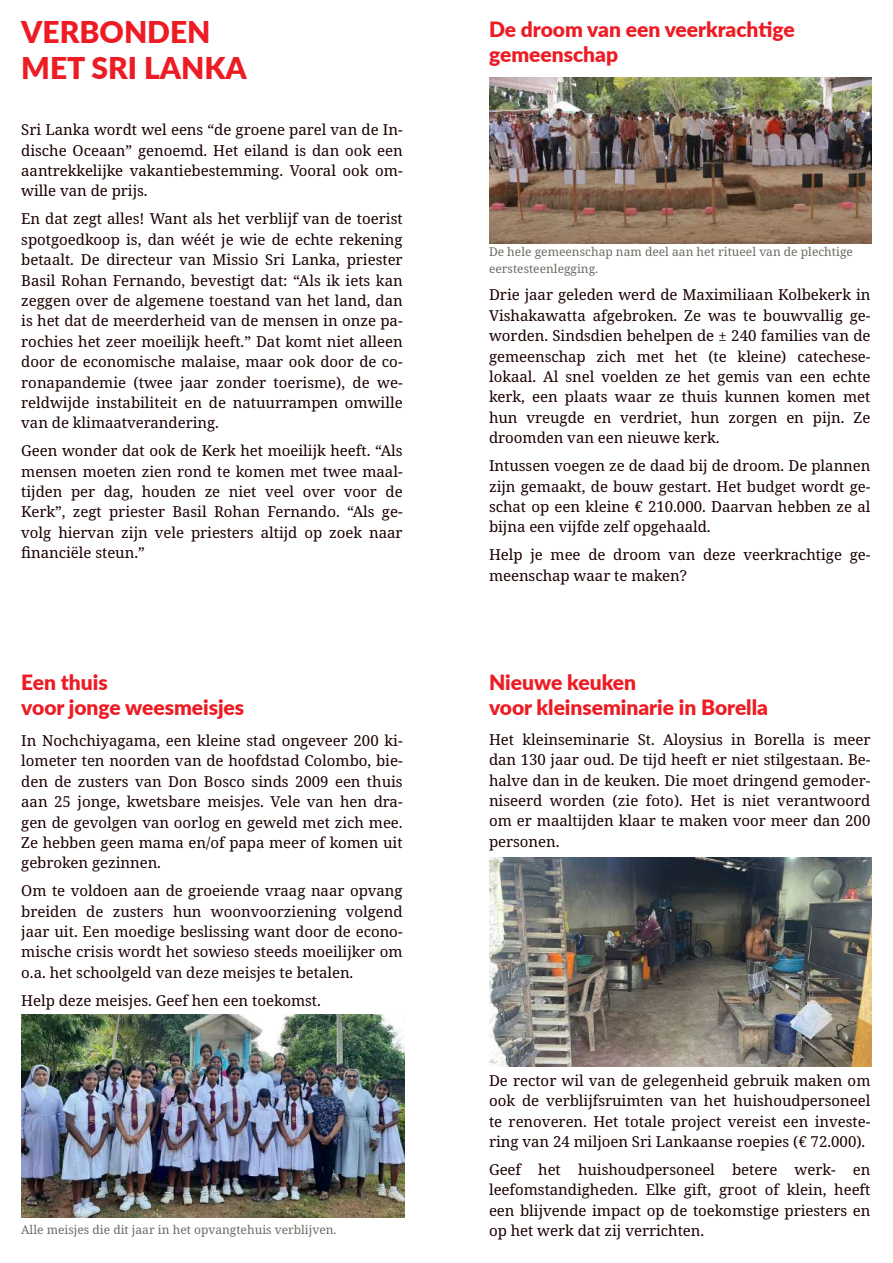
<style>
.page{position:relative;width:893px;height:1263px;background:#fff}
.page>*{position:absolute;margin:0;border:0;box-sizing:border-box;transform-origin:0 0}
.t1{font:900 30px/36px "Lato";color:#ed1c24}
.t2{font:900 21px/25.2px "Lato";letter-spacing:-.005em;color:#ed1c24}
.t3{font:15px/20.4px "Noto Serif";letter-spacing:-.005em;color:#1c0000;text-align:justify}
.t4{font:12px/16.4px "Noto Serif";color:#6a6d64}
</style>
<div class="page">
<img style="left:489px;top:78px;width:383px;height:165px">
<img style="left:21px;top:1014px;width:383px;height:203px">
<img style="left:489px;top:857px;width:383px;height:209px">
<h1 class="t1" style="left:21px;top:14px;width:227px">VERBONDEN<br>MET SRI LANKA</h1>
<p class="t3" style="left:21px;top:119px;width:383px">Sri Lanka wordt wel eens “de groene parel van de In‐ dische Oceaan” genoemd. Het eiland is dan ook een aantrekkelijke vakantiebestemming. Vooral ook om‐ wille van de prijs.</p>
<p class="t3" style="left:21px;top:208px;width:383px">En dat zegt alles! Want als het verblijf van de toerist spotgoedkoop is, dan wéét je wie de echte rekening betaalt. De directeur van Missio Sri Lanka, priester Basil Rohan Fernando, bevestigt dat: “Als ik iets kan zeggen over de algemene toestand van het land, dan is het dat de meerderheid van de mensen in onze pa‐ rochies het zeer moeilijk heeft.” Dat komt niet alleen door de economische malaise, maar ook door de co‐ ronapandemie (twee jaar zonder toerisme), de we‐ reldwijde instabiliteit en de natuurrampen omwille van de klimaatverandering.</p>
<p class="t3" style="left:21px;top:440px;width:383px">Geen wonder dat ook de Kerk het moeilijk heeft. “Als mensen moeten zien rond te komen met twee maal‐ tijden per dag, houden ze niet veel over voor de Kerk”, zegt priester Basil Rohan Fernando. “Als ge‐ volg hiervan zijn vele priesters altijd op zoek naar financiële steun.”</p>
<h2 class="t2" style="left:21px;top:669px;width:224px">Een thuis<br>voor jonge weesmeisjes</h2>
<p class="t3" style="left:21px;top:730px;width:383px">In Nochchiyagama, een kleine stad ongeveer 200 ki‐ lometer ten noorden van de hoofdstad Colombo, bie‐ den de zusters van Don Bosco sinds 2009 een thuis aan 25 jonge, kwetsbare meisjes. Vele van hen dra‐ gen de gevolgen van oorlog en geweld met zich mee.<br>Ze hebben geen mama en/of papa meer of komen uit gebroken gezinnen.</p>
<p class="t3" style="left:21px;top:880px;width:383px">Om te voldoen aan de groeiende vraag naar opvang breiden de zusters hun woonvoorziening volgend jaar uit. Een moedige beslissing want door de econo‐ mische crisis wordt het sowieso steeds moeilijker om o.a. het schoolgeld van deze meisjes te betalen.</p>
<p class="t3" style="left:21px;top:990px;width:301px">Help deze meisjes. Geef hen een toekomst.</p>
<p class="t4" style="left:21px;top:1221px;width:317px">Alle meisjes die dit jaar in het opvangtehuis verblijven.</p>
<h2 class="t2" style="left:489px;top:16px;width:307px">De droom van een veerkrachtige gemeenschap</h2>
<p class="t4" style="left:489px;top:244px;width:365px">De hele gemeenschap nam deel aan het ritueel van de plechtige eerstesteenlegging.</p>
<p class="t3" style="left:489px;top:284px;width:383px">Drie jaar geleden werd de Maximiliaan Kolbekerk in Vishakawatta afgebroken. Ze was te bouwvallig ge‐ worden. Sindsdien behelpen de ± 240 families van de gemeenschap zich met het (te kleine) catechese‐ lokaal. Al snel voelden ze het gemis van een echte kerk, een plaats waar ze thuis kunnen komen met hun vreugde en verdriet, hun zorgen en pijn. Ze droomden van een nieuwe kerk.</p>
<p class="t3" style="left:489px;top:455px;width:383px">Intussen voegen ze de daad bij de droom. De plannen zijn gemaakt, de bouw gestart. Het budget wordt ge‐ schat op een kleine € 210.000. Daarvan hebben ze al bijna een vijfde zelf opgehaald.</p>
<p class="t3" style="left:489px;top:544px;width:383px">Help je mee de droom van deze veerkrachtige ge‐ meenschap waar te maken?</p>
<h2 class="t2" style="left:489px;top:669px;width:280px">Nieuwe keuken<br>voor kleinseminarie in Borella</h2>
<p class="t3" style="left:489px;top:729px;width:383px">Het kleinseminarie St. Aloysius in Borella is meer dan 130 jaar oud. De tijd heeft er niet stilgestaan. Be‐ halve dan in de keuken. Die moet dringend gemoder‐ niseerd worden (zie foto). Het is niet verantwoord om er maaltijden klaar te maken voor meer dan 200 personen.</p>
<p class="t3" style="left:489px;top:1070px;width:383px">De rector wil van de gelegenheid gebruik maken om ook de verblijfsruimten van het huishoudpersoneel te renoveren. Het totale project vereist een investe‐ ring van 24 miljoen Sri Lankaanse roepies (€ 72.000).</p>
<p class="t3" style="left:489px;top:1159px;width:383px">Geef het huishoudpersoneel betere werk- en leefomstandigheden. Elke gift, groot of klein, heeft een blijvende impact op de toekomstige priesters en op het werk dat zij verrichten.</p>
</div>
